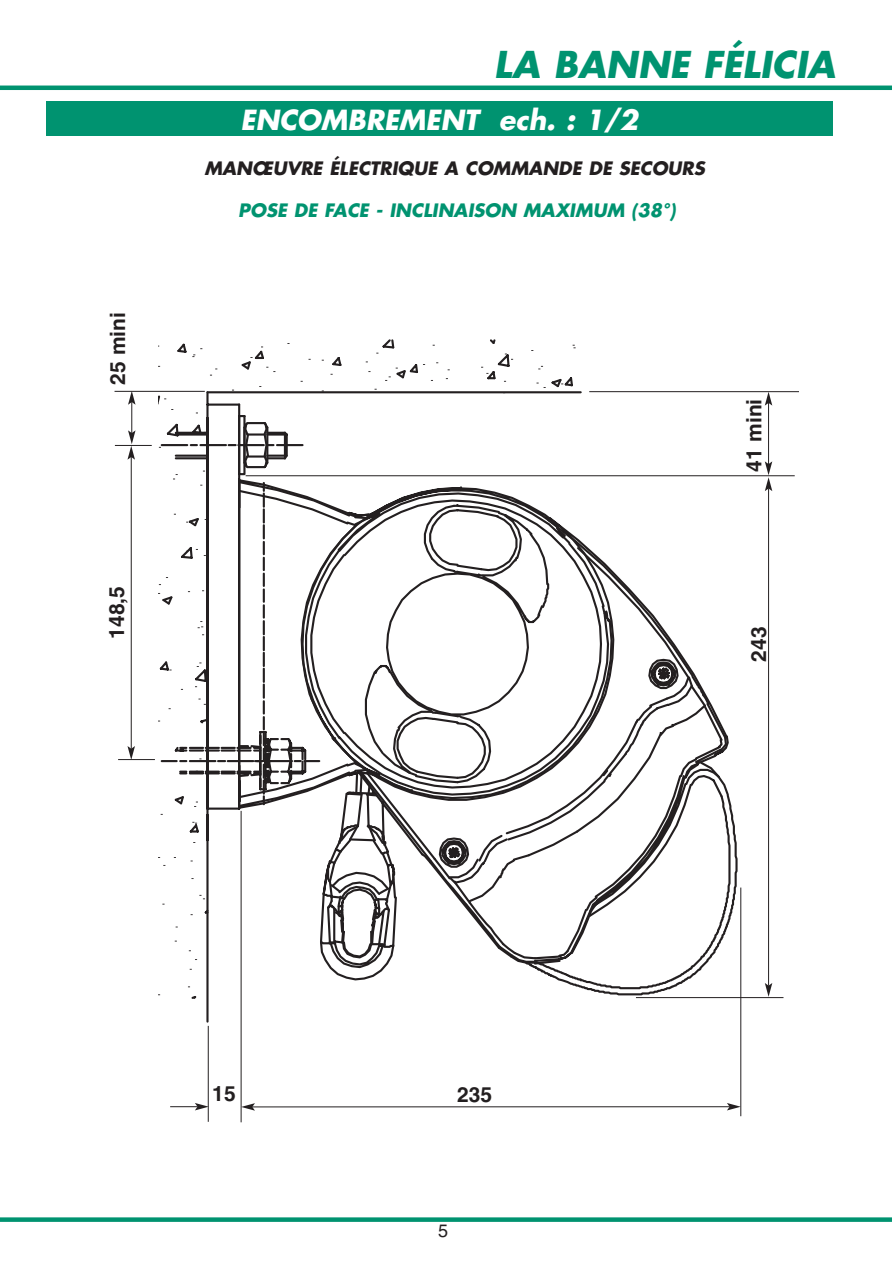
<style>
.page{position:relative;width:892px;height:1263px;background:#fff}
.page>*{position:absolute;margin:0;border:0;box-sizing:border-box;transform-origin:0 0}
.t1{font:italic 700 36px "Futura";color:#009370}
.t2{font:italic 700 27px "Futura";color:#fff}
.t3{font:700 21px "Helvetica";color:#231f20}
.t4{font:italic 700 18px "Futura";color:#231f20}
.t5{font:italic 700 18px "Futura";color:#009370}
.t6{font:18px "Helvetica";color:#231f20}
</style>
<div class="page">
<div style="left:0;top:85px;width:892px;height:5px;background:#009370"></div>
<svg style="left:1px;top:1217px;width:891px;height:4px;background:#189d7d"></svg>
<div style="left:46px;top:102px;width:786px;height:34px;background:#009370"></div>
<svg style="left:158px;top:339px;width:405px;height:657px"></svg>
<svg style="left:538px;top:366px;width:5px;height:3px"></svg>
<svg style="left:481px;top:367px;width:7px;height:7px"></svg>
<svg style="left:266px;top:367px;width:9px;height:5px"></svg>
<svg style="left:505px;top:353px;width:8px;height:7px"></svg>
<svg style="left:536px;top:382px;width:9px;height:6px"></svg>
<svg style="left:385px;top:376px;width:6px;height:5px"></svg>
<svg style="left:192px;top:348px;width:10px;height:9px"></svg>
<svg style="left:174px;top:390px;width:564px;height:633px"></svg>
<svg style="left:241px;top:420px;width:489px;height:561px"></svg>
<hr style="left:245px;top:475px;width:549px;height:1px;background:#231f20">
<hr style="left:636px;top:997px;width:147px;height:1px;background:#231f20">
<hr style="left:768px;top:488px;width:1px;height:497px;background:#231f20">
<svg style="left:764px;top:983px;width:8px;height:13px"></svg>
<svg style="left:242px;top:1103px;width:498px;height:7px"></svg>
<hr style="left:740px;top:887px;width:1px;height:229px;background:#231f20">
<hr style="left:241px;top:811px;width:1px;height:311px;background:#231f20">
<hr style="left:208px;top:1025px;width:1px;height:96px;background:#231f20">
<hr style="left:768px;top:403px;width:1px;height:61px;background:#231f20">
<svg style="left:764px;top:392px;width:8px;height:13px"></svg>
<svg style="left:764px;top:461px;width:8px;height:30px"></svg>
<hr style="left:589px;top:391px;width:210px;height:1px;background:#231f20">
<svg style="left:170px;top:1102px;width:39px;height:8px"></svg>
<hr style="left:118px;top:759px;width:37px;height:1px;background:#231f20">
<hr style="left:131px;top:457px;width:1px;height:291px;background:#231f20">
<svg style="left:127px;top:746px;width:8px;height:14px"></svg>
<hr style="left:115px;top:445px;width:37px;height:1px;background:#231f20">
<hr style="left:114px;top:391px;width:91px;height:1px;background:#231f20">
<hr style="left:131px;top:402px;width:1px;height:31px;background:#231f20">
<svg style="left:128px;top:391px;width:7px;height:14px"></svg>
<svg style="left:127px;top:430px;width:8px;height:29px"></svg>
<p class="t3" style="left:110px;top:385px;width:74px;rotate:-90deg">25 mini</p>
<p class="t3" style="left:109px;top:638px;width:54px;rotate:-90deg">148,5</p>
<h1 class="t1" style="left:494px;top:48px;width:343px">LA BANNE FÉLICIA</h1>
<h2 class="t2" style="left:240px;top:107px;width:399px">ENCOMBREMENT ech. : 1/2</h2>
<p class="t4" style="left:204px;top:160px;width:502px">MANŒUVRE ÉLECTRIQUE A COMMANDE DE SECOURS</p>
<p class="t5" style="left:238px;top:202px;width:439px">POSE DE FACE - INCLINAISON MAXIMUM (38°)</p>
<p class="t3" style="left:746px;top:472px;width:74px;rotate:-90deg">41 mini</p>
<p class="t3" style="left:751px;top:661px;width:37px;rotate:-90deg">243</p>
<p class="t3" style="left:212px;top:1085px;width:25px">15</p>
<p class="t3" style="left:457px;top:1086px;width:37px">235</p>
<p class="t6" style="left:438px;top:1224px;width:12px">5</p>
</div>
